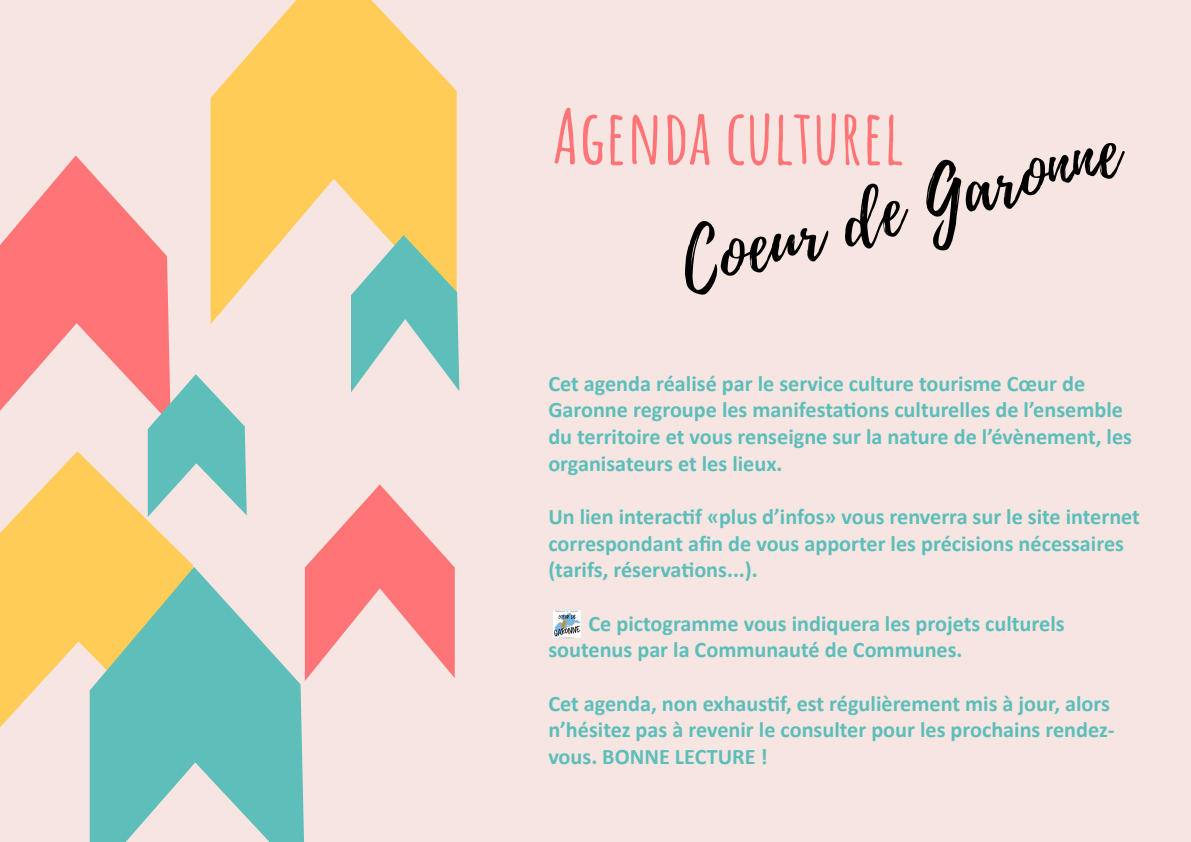
<style>
.page{position:relative;width:1191px;height:842px;background:#f7e5e2}
.page>*{position:absolute;margin:0;border:0;box-sizing:border-box;transform-origin:0 0}
.t1{font:700 75.3px "Amatic SC";color:#ff7477}
.t2{font:74.8px "Playlist Script";color:#000}
.t3{font:700 22.2px/26.6px "Calibri";color:#5cbeba}
</style>
<div class="page">
<svg style="left:0;top:155px;width:170px;height:256px"></svg>
<svg style="left:210px;top:0;width:247px;height:324px"></svg>
<svg style="left:141px;top:369px;width:106px;height:147px"></svg>
<svg style="left:344px;top:230px;width:116px;height:163px"></svg>
<svg style="left:309px;top:484px;width:146px;height:194px"></svg>
<svg style="left:0;top:445px;width:197px;height:282px"></svg>
<svg style="left:82px;top:560px;width:227px;height:282px"></svg>
<img style="left:553px;top:609px;width:29px;height:29px">
<p class="t1" style="left:553px;top:79px;width:352px">Agenda culturel</p>
<p class="t2" style="left:668px;top:214px;width:453px;rotate:-15deg">Coeur de Garonne</p>
<p class="t3" style="left:548px;top:370px;width:585px">Cet agenda réalisé par le service culture tourisme Cœur de Garonne regroupe les manifestations culturelles de l’ensemble du territoire et vous renseigne sur la nature de l’évènement, les organisateurs et les lieux.</p>
<p class="t3" style="left:548px;top:503px;width:593px">Un lien interactif «plus d’infos» vous renverra sur le site internet correspondant afin de vous apporter les précisions nécessaires (tarifs, réservations...).</p>
<p class="t3" style="left:548px;top:610px;width:518px;text-indent:40px">Ce pictogramme vous indiquera les projets culturels soutenus par la Communauté de Communes.</p>
<p class="t3" style="left:548px;top:690px;width:568px">Cet agenda, non exhaustif, est régulièrement mis à jour, alors n’hésitez pas à revenir le consulter pour les prochains rendez&shy;vous. BONNE LECTURE !</p>
</div>
